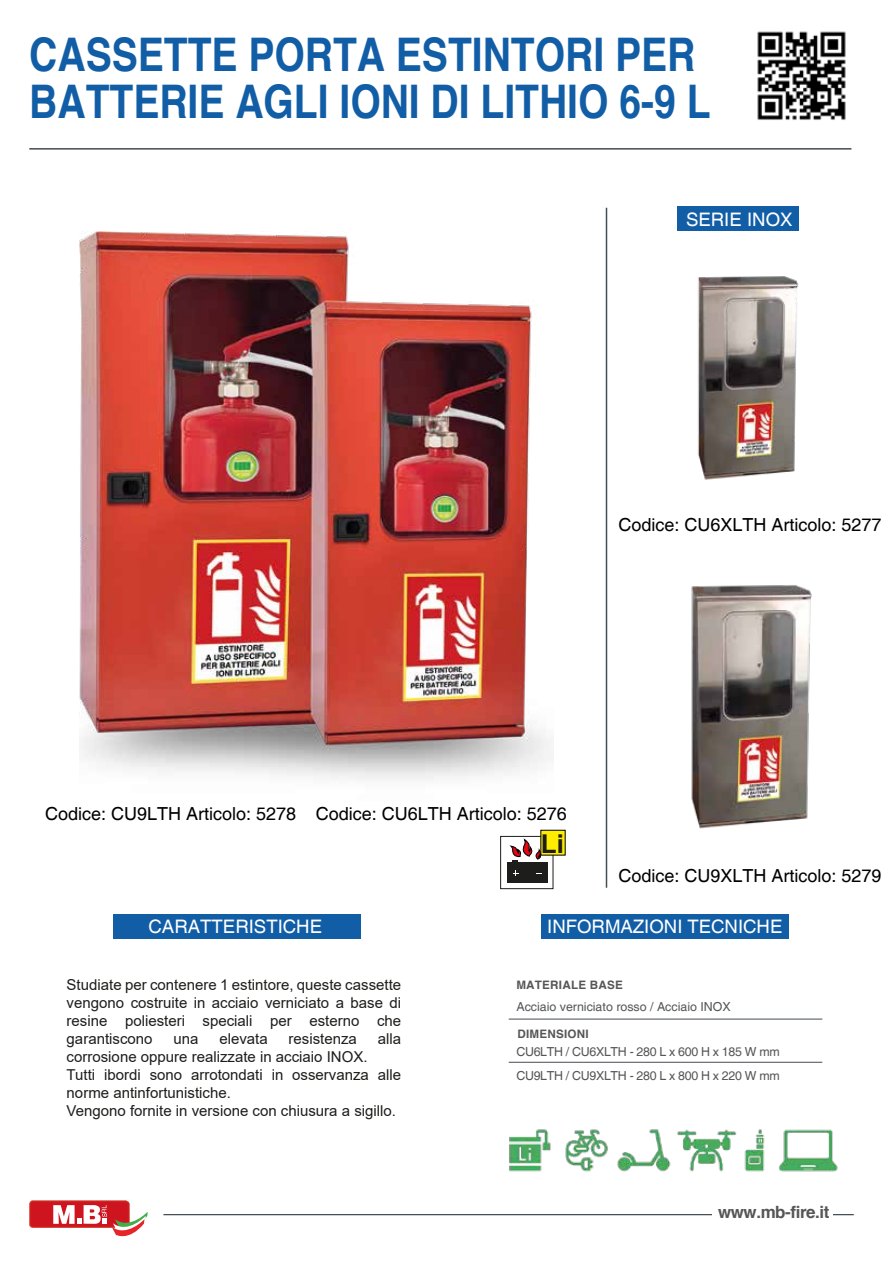
<style>
.page{position:relative;width:893px;height:1263px;background:#fff}
.page>*{position:absolute;margin:0;border:0;box-sizing:border-box;transform-origin:0 0}
.t1{font:700 46.35px/46.8px "Helvetica";color:#115ea7;scale:.84 1}
.t2{font:700 25.95px "Helvetica";color:#1d1d1b}
.t3{font:18.6px "Helvetica";color:#fff}
.t4{font:18px "Helvetica";color:#000}
.t5{font:700 16.95px "Helvetica";letter-spacing:-.025em;color:#575655}
.t6{font:15px/18px "Arial";color:#1d1d1b;text-align:justify}
.t7{font:12.45px/24px "Helvetica";letter-spacing:-.025em;color:#575655}
.t8{font:12.45px "Helvetica";color:#575655}
.t9{font:700 11.7px "Helvetica";letter-spacing:.02em;color:#575655}
</style>
<div class="page">
<hr style="left:163px;top:1214px;width:691px;height:1px;background:#444c54">
<hr style="left:29px;top:148px;width:822px;height:2px;background:#444c54">
<hr style="left:606px;top:208px;width:1px;height:680px;background:#444c54">
<div style="left:712px;top:1202px;width:121px;height:24px;background:#fff"></div>
<svg style="left:29px;top:1200px;width:119px;height:37px"></svg>
<hr style="left:509px;top:1062px;width:313px;height:1px;background:#444c54">
<hr style="left:509px;top:1019px;width:313px;height:1px;background:#444c54">
<div style="left:541px;top:914px;width:247px;height:25px;background:#115ea7"></div>
<div style="left:114px;top:914px;width:247px;height:25px;background:#115ea7"></div>
<div style="left:677px;top:206px;width:122px;height:24px;background:#115ea7"></div>
<div style="left:500px;top:836px;width:53px;height:53px;background:#fff;border:1px solid #1d1d1b"></div>
<div style="left:540px;top:830px;width:26px;height:25px;background:#ffed00"></div>
<div style="left:507px;top:862px;width:41px;height:21px;background:#1d1d1b"></div>
<svg style="left:511px;top:840px;width:32px;height:36px"></svg>
<img style="left:509px;top:1129px;width:329px;height:43px">
<img style="left:757px;top:31px;width:89px;height:89px">
<img style="left:698px;top:276px;width:101px;height:204px">
<img style="left:691px;top:585px;width:121px;height:244px">
<img style="left:80px;top:231px;width:473px;height:600px">
<h1 class="t1" style="left:29px;top:30px;width:812px">CASSETTE PORTA ESTINTORI PER<br>BATTERIE AGLI IONI DI LITHIO 6-9 L</h1>
<p class="t3" style="left:686px;top:209px;width:108px">SERIE INOX</p>
<p class="t4" style="left:618px;top:514px;width:265px">Codice: CU6XLTH Articolo: 5277</p>
<p class="t4" style="left:45px;top:803px;width:523px">Codice: CU9LTH Articolo: 5278 Codice: CU6LTH Articolo: 5276</p>
<h2 class="t2" style="left:541px;top:827px;width:25px">Li</h2>
<p class="t4" style="left:618px;top:865px;width:265px">Codice: CU9XLTH Articolo: 5279</p>
<p class="t3" style="left:148px;top:916px;width:175px">CARATTERISTICHE</p>
<p class="t3" style="left:547px;top:916px;width:237px">INFORMAZIONI TECNICHE</p>
<p class="t6" style="left:67px;top:975px;width:336px">Studiate per contenere 1 estintore, queste cassette vengono costruite in acciaio verniciato a base di resine poliesteri speciali per esterno che garantiscono</p>
<p class="t6" style="left:173px;top:1029px;width:27px">una</p>
<p class="t6" style="left:219px;top:1029px;width:50px">elevata</p>
<p class="t6" style="left:289px;top:1029px;width:70px">resistenza</p>
<p class="t6" style="left:378px;top:1029px;width:25px">alla</p>
<p class="t6" style="left:67px;top:1047px;width:336px;text-align:left">corrosione oppure realizzate in acciaio INOX.<br>Tutti ibordi sono arrotondati in osservanza alle norme antinfortunistiche.<br>Vengono fornite in versione con chiusura a sigillo.</p>
<p class="t9" style="left:516px;top:977px;width:108px">MATERIALE BASE</p>
<p class="t8" style="left:516px;top:1000px;width:216px">Acciaio verniciato rosso / Acciaio INOX</p>
<p class="t7" style="left:516px;top:1040px;width:265px">CU6LTH / CU6XLTH - 280 L x 600 H x 185 W mm<br>CU9LTH / CU9XLTH - 280 L x 800 H x 220 W mm</p>
<p class="t9" style="left:517px;top:1027px;width:73px">DIMENSIONI</p>
<p class="t5" style="left:718px;top:1202px;width:113px">www.mb-fire.it</p>
</div>
